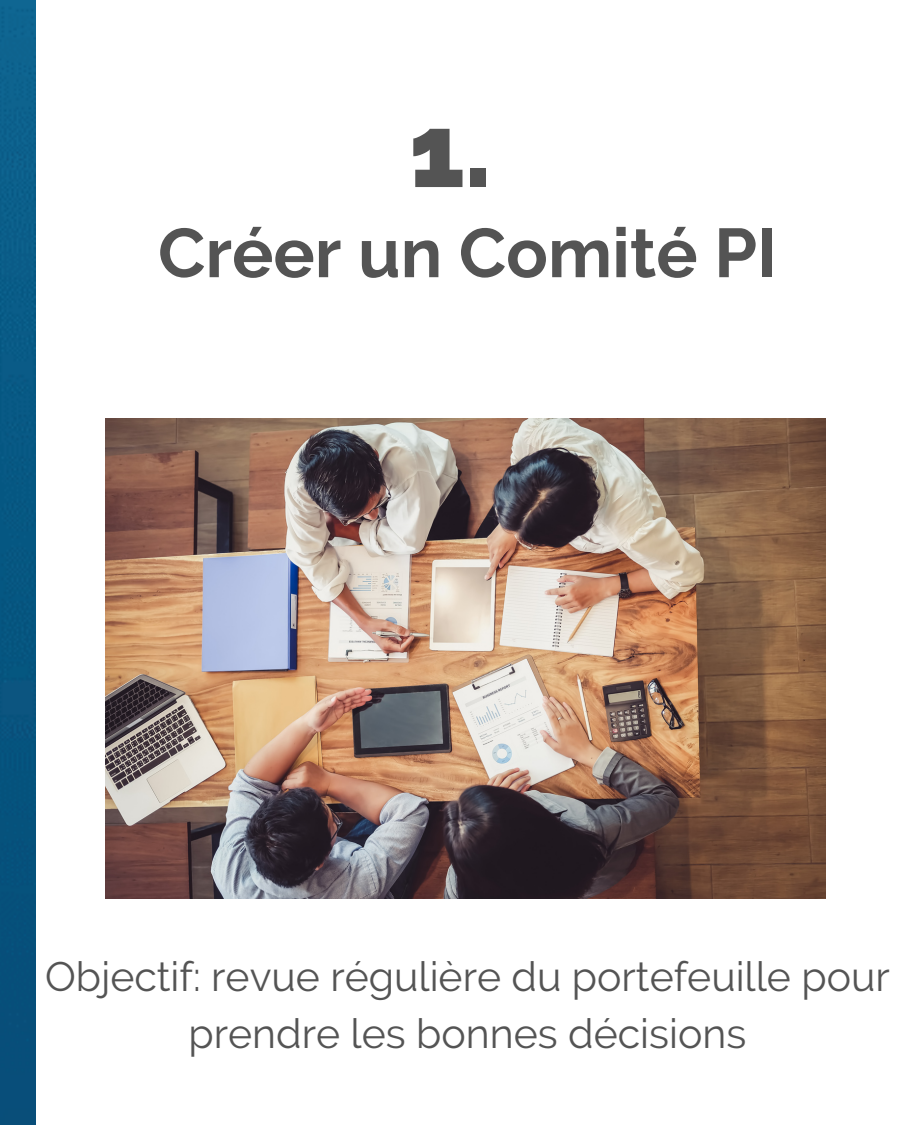
<style>
.page{position:relative;width:900px;height:1125px;background:#fff}
.page>*{position:absolute;margin:0;border:0;box-sizing:border-box;transform-origin:0 0}
.t1{font:800 102px "Raleway";color:#545454}
.t2{font:700 69px "Raleway";color:#545454}
.t3{font:41px/57px "Raleway";color:#545454;text-align:center}
</style>
<div class="page">
<img style="left:0;top:0;width:35px;height:1125px">
<img style="left:105px;top:418px;width:720px;height:480px">
<h1 class="t1" style="left:409px;top:91px;width:83px">1.</h1>
<h2 class="t2" style="left:158px;top:212px;width:620px">Créer un Comité PI</h2>
<p class="t3" style="left:45px;top:948px;width:846px">Objectif: revue régulière du portefeuille pour prendre les bonnes décisions</p>
</div>
